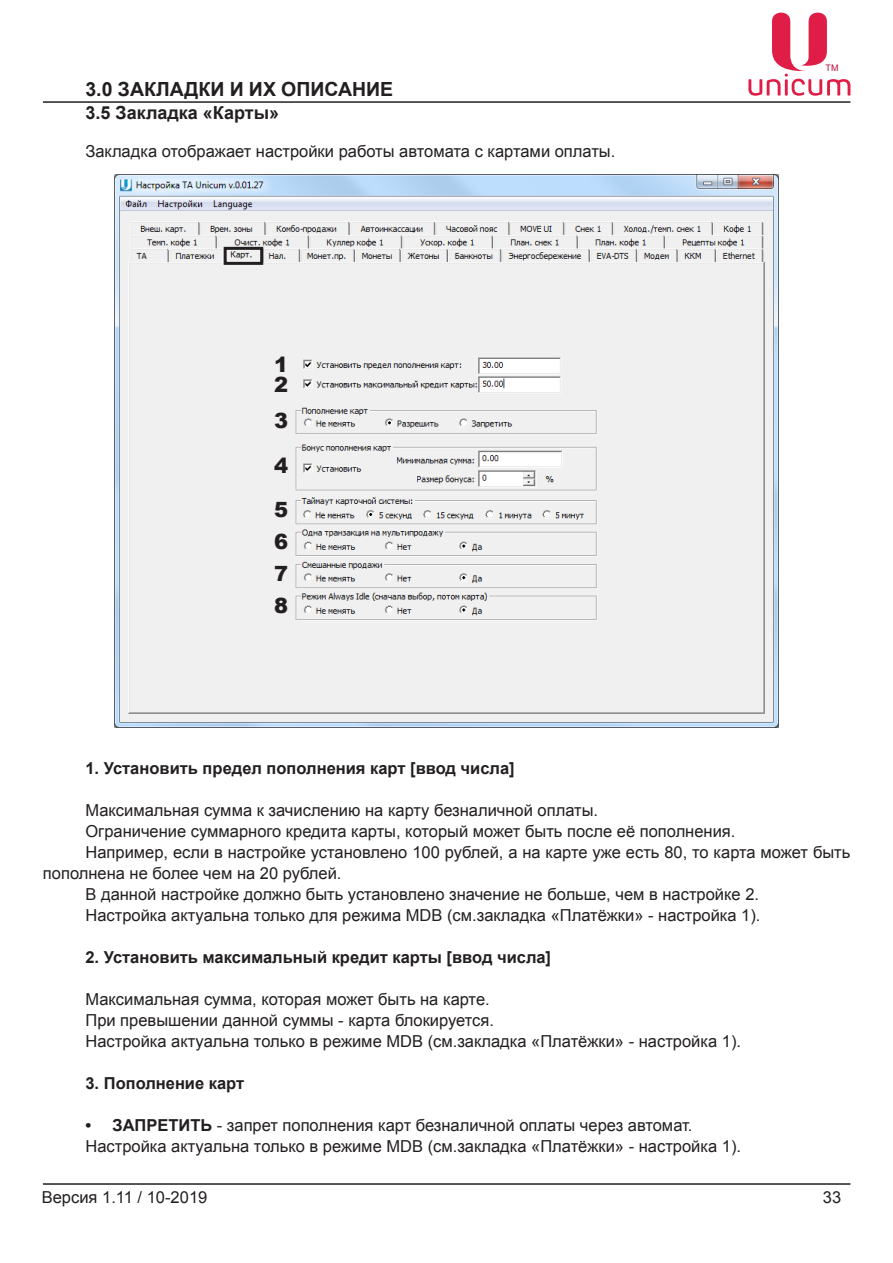
<style>
.page{position:relative;width:893px;height:1263px;background:#fff}
.page>*{position:absolute;margin:0;border:0;box-sizing:border-box;transform-origin:0 0}
.t1{font:900 21px/44.8px "Arial";color:#231f20;text-align:justify}
.t2{font:700 19.5px "Arial";color:#231f20}
.t3{font:700 18px "Arial";color:#231f20}
.t4{font:16.5px/21px "Arial";color:#231f20}
.t5{font:700 16.5px "Arial";color:#231f20}
.t6{font:9px "Arial";color:#ba0e3d}
.s1{font-weight:700}
</style>
<div class="page">
<hr style="left:43px;top:101px;width:807px;height:2px;background:#231f20">
<hr style="left:43px;top:1183px;width:807px;height:2px;background:#231f20">
<svg style="left:748px;top:13px;width:102px;height:83px"></svg>
<img style="left:114px;top:174px;width:665px;height:553px">
<div style="left:224px;top:247px;width:39px;height:18px;border:3px solid #231f20"></div>
<p class="t2" style="left:85px;top:76px;width:309px">3.0 ЗАКЛАДКИ И ИХ ОПИСАНИЕ</p>
<p class="t3" style="left:85px;top:101px;width:195px">3.5 Закладка «Карты»</p>
<p class="t4" style="left:85px;top:141px;width:531px">Закладка отображает настройки работы автомата с картами оплаты.</p>
<p class="t1" style="left:274px;top:354px;width:16px;line-height:20px">1<br>2</p>
<p class="t1" style="left:274px;top:397px;width:16px">3<br>4<br>5</p>
<p class="t1" style="left:274px;top:525px;width:16px;line-height:31.7px">6<br>7<br>8</p>
<p class="t6" style="left:826px;top:62px;width:14px">ТМ</p>
<p class="t5" style="left:85px;top:757px;width:431px">1. Установить предел пополнения карт [ввод числа]</p>
<p class="t4" style="left:85px;top:800px;width:514px">Максимальная сумма к зачислению на карту безналичной оплаты.</p>
<p class="t4" style="left:85px;top:821px;width:651px">Ограничение суммарного кредита карты, который может быть после её пополнения.</p>
<p class="t4" style="left:85px;top:842px;width:766px">Например, если в настройке установлено 100 рублей, а на карте уже есть 80, то карта может быть</p>
<p class="t4" style="left:43px;top:863px;width:300px">пополнена не более чем на 20 рублей.</p>
<p class="t4" style="left:85px;top:884px;width:675px">В данной настройке должно быть установлено значение не больше, чем в настройке 2.</p>
<p class="t4" style="left:85px;top:905px;width:676px">Настройка актуальна только для режима MDB (см.закладка «Платёжки» - настройка 1).</p>
<p class="t5" style="left:85px;top:946px;width:467px">2. Установить максимальный кредит карты [ввод числа]</p>
<p class="t4" style="left:85px;top:989px;width:657px">Максимальная сумма, которая может быть на карте.<br>При превышении данной суммы - карта блокируется.<br>Настройка актуальна только в режиме MDB (см.закладка «Платёжки» - настройка 1).</p>
<p class="t5" style="left:85px;top:1072px;width:160px">3. Пополнение карт</p>
<p class="t4" style="left:85px;top:1115px;width:657px"><span class="s1">• ЗАПРЕТИТЬ</span> - запрет пополнения карт безналичной оплаты через автомат.<br>Настройка актуальна только в режиме MDB (см.закладка «Платёжки» - настройка 1).</p>
<p class="t4" style="left:42px;top:1187px;width:167px">Версия 1.11 / 10-2019</p>
<p class="t4" style="left:823px;top:1187px;width:20px">33</p>
</div>
